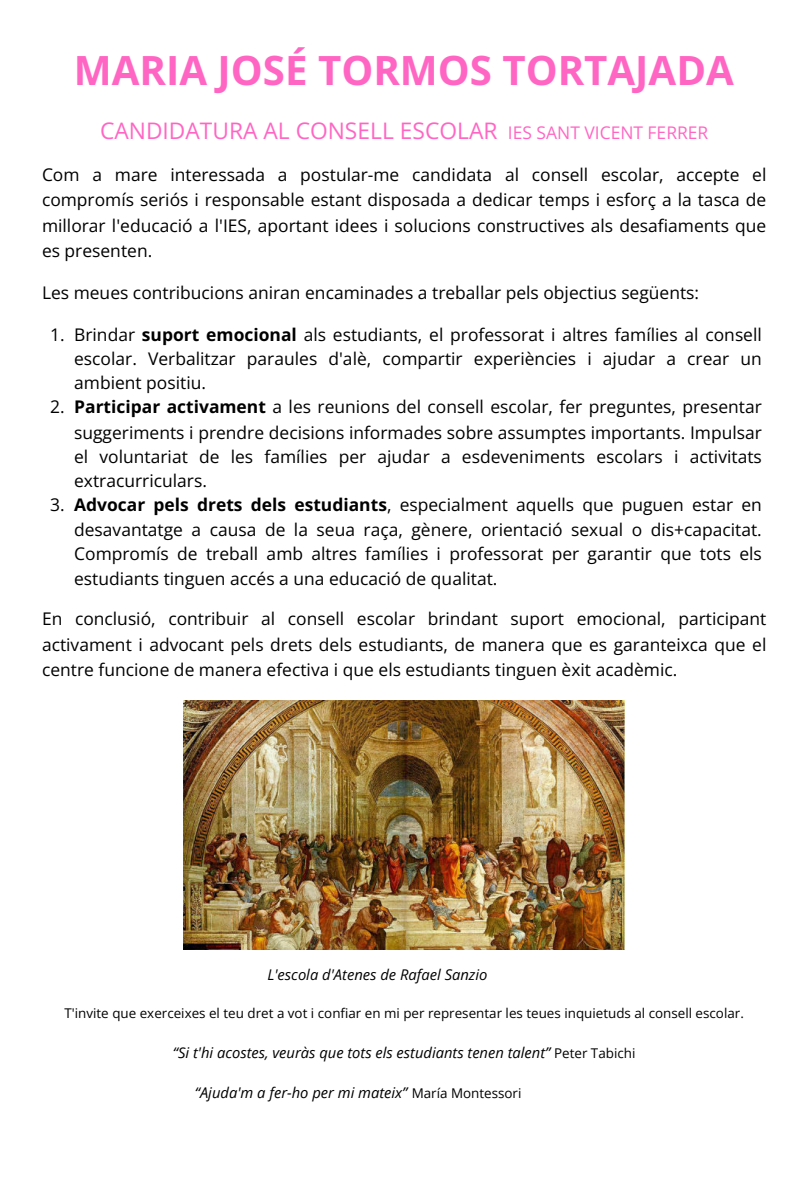
<style>
.page{position:relative;width:810px;height:1181px;background:#fff}
.page>*{position:absolute;margin:0;border:0;box-sizing:border-box;transform-origin:0 0}
.t1{font:700 40.2px "Open Sans";color:#ff66c4}
.t2{font:22.8px "Open Sans";color:#ff66c4}
.t3{font:17.4px/24.5px "Open Sans";color:#000;text-align:justify}
.t4{font:italic 14.7px "Open Sans";color:#000}
.t5{font:13.35px "Open Sans";color:#000}
.s1{font-size:17.4px}
.s2{font-weight:700}
.s3{font-style:normal;font-size:13.35px}
</style>
<div class="page">
<img style="left:184px;top:700px;width:441px;height:249px">
<h1 class="t1" style="left:74px;top:42px;width:661px">MARIA JOSÉ TORMOS TORTAJADA</h1>
<h2 class="t2" style="left:100px;top:114px;width:610px">CANDIDATURA AL CONSELL ESCOLAR <span class="s1">IES SANT VICENT FERRER</span></h2>
<p class="t3" style="left:42px;top:161px;width:726px;line-height:25.5px">Com a mare interessada a postular-me candidata al consell escolar, accepte el compromís seriós i responsable estant disposada a dedicar temps i esforç a la tasca de millorar l'educació a l'IES, aportant idees i solucions constructives als desafiaments que es presenten.</p>
<p class="t3" style="left:42px;top:280px;width:659px">Les meues contribucions aniran encaminades a treballar pels objectius següents:</p>
<p class="t3" style="left:74px;top:322px;width:689px;text-indent:-24px">1. Brindar <span class="s2">suport emocional</span> als estudiants, el professorat i altres famílies al consell escolar. Verbalitzar paraules d'alè, compartir experiències i ajudar a crear un ambient positiu.</p>
<p class="t3" style="left:74px;top:394px;width:689px;text-indent:-24px">2. <span class="s2">Participar activament</span> a les reunions del consell escolar, fer preguntes, presentar suggeriments i prendre decisions informades sobre assumptes importants. Impulsar el voluntariat de les famílies per ajudar a esdeveniments escolars i activitats extracurriculars.</p>
<p class="t3" style="left:74px;top:492px;width:689px;text-indent:-24px">3. <span class="s2">Advocar pels drets dels estudiants</span>, especialment aquells que puguen estar en desavantatge a causa de la seua raça, gènere, orientació sexual o dis+capacitat.<br>Compromís de treball amb altres famílies i professorat per garantir que tots els estudiants tinguen accés a una educació de qualitat.</p>
<p class="t3" style="left:42px;top:605px;width:726px;line-height:25.7px">En conclusió, contribuir al consell escolar brindant suport emocional, participant activament i advocant pels drets dels estudiants, de manera que es garanteixca que el centre funcione de manera efectiva i que els estudiants tinguen èxit acadèmic.</p>
<p class="t4" style="left:267px;top:964px;width:222px">L'escola d'Atenes de Rafael Sanzio</p>
<p class="t5" style="left:65px;top:1004px;width:681px">T'invite que exerceixes el teu dret a vot i confiar en mi per representar les teues inquietuds al consell escolar.</p>
<p class="t4" style="left:173px;top:1042px;width:464px">“Si t'hi acostes, veuràs que tots els estudiants tenen talent” <span class="s3">Peter Tabichi</span></p>
<p class="t4" style="left:195px;top:1082px;width:328px">“Ajuda'm a fer-ho per mi mateix” <span class="s3">María Montessori</span></p>
</div>
